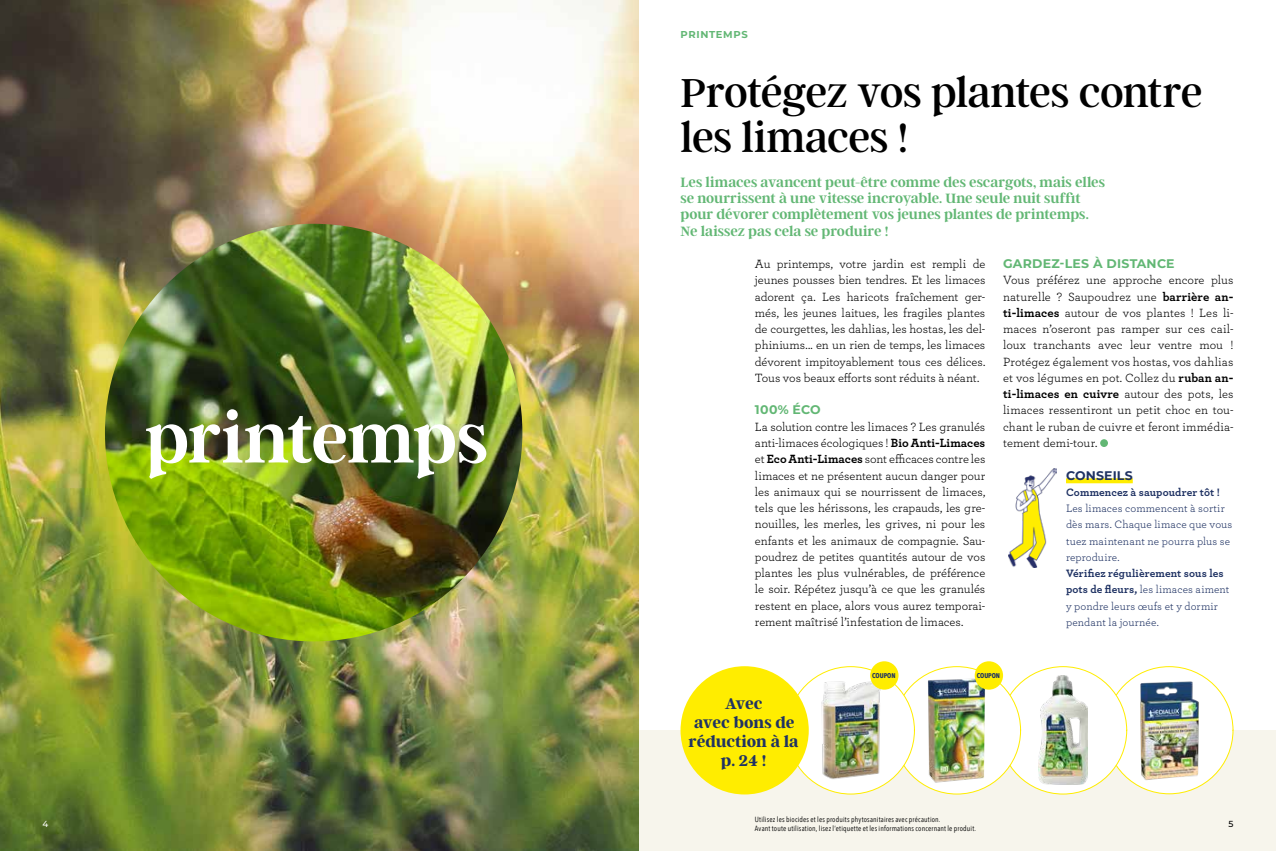
<style>
.page{position:relative;width:1276px;height:851px;background:#fff}
.page>*{position:absolute;margin:0;border:0;box-sizing:border-box;transform-origin:0 0}
.t1{font:600 75px "Argent CF";letter-spacing:-.02em;color:#fff}
.t2{font:45px/45px "Argent CF";letter-spacing:-.015em;color:#000}
.t3{font:700 17.12px/19.1px "Argent CF";letter-spacing:-.01em;color:#1f3263;text-align:center}
.t4{font:600 15px/16.2px "Argent CF";letter-spacing:-.005em;color:#62b774}
.t5{font:12.5px/16.2px "Archer";letter-spacing:-.005em;color:#000;text-align:justify}
.t6{font:700 12.5px "Montserrat";letter-spacing:.02em;color:#62b774}
.t7{font:700 12.5px "Montserrat";letter-spacing:.015em;color:#1f3263}
.t8{font:11.25px/16.2px "Archer";letter-spacing:.01em;color:#1f3263}
.t9{font:700 11.25px "Archer";letter-spacing:.01em;color:#1f3263}
.t10{font:700 10px "Montserrat";letter-spacing:.065em;color:#62b774}
.t11{font:500 8.75px "Montserrat";color:#fff}
.t12{font:500 8.75px "Montserrat";color:#000}
.t13{font:7.5px/9px "Avenir Next Condensed";letter-spacing:.025em;color:#000}
.t14{font:700 6.88px "Avenir Next Condensed";letter-spacing:-.01em;color:#1f3263}
.s1{font-weight:700}
</style>
<div class="page">
<div style="left:638px;top:730px;width:638px;height:120px;background:#f7f5ec"></div>
<img style="left:0;top:0;width:638px;height:850px">
<div style="left:1100px;top:439px;width:8px;height:8px;background:#62b774;border-radius:50%"></div>
<div style="left:1066px;top:478px;width:66px;height:5px;background:#ffed00"></div>
<img style="left:105px;top:224px;width:417px;height:417px;border-radius:209px">
<img style="left:915px;top:567px;width:318px;height:228px">
<img style="left:786px;top:661px;width:129px;height:134px">
<div style="left:680px;top:666px;width:129px;height:128px;background:#ffed00;border-radius:50%"></div>
<div style="left:870px;top:661px;width:28px;height:28px;background:#ffed00;border-radius:50%"></div>
<div style="left:974px;top:661px;width:29px;height:28px;background:#ffed00;border-radius:50%"></div>
<img style="left:1008px;top:468px;width:49px;height:99px">
<h1 class="t1" style="left:145px;top:398px;width:345px">printemps</h1>
<p class="t10" style="left:680px;top:27px;width:69px">PRINTEMPS</p>
<h2 class="t2" style="left:680px;top:71px;width:523px">Protégez vos plantes contre les limaces !</h2>
<p class="t4" style="left:680px;top:174px;width:426px">Les limaces avancent peut-être comme des escargots, mais elles se nourrissent à une vitesse incroyable. Une seule nuit suffit pour dévorer complètement vos jeunes plantes de printemps.<br>Ne laissez pas cela se produire !</p>
<p class="t5" style="left:755px;top:255px;width:232px">Au printemps, votre jardin est rempli de jeunes pousses bien tendres. Et les limaces adorent ça. Les haricots fraîchement ger&shy;més, les jeunes laitues, les fragiles plantes de courgettes, les dahlias, les hostas, les del&shy;phiniums... en un rien de temps, les limaces dévorent impitoyablement tous ces délices.<br>Tous vos beaux efforts sont réduits à néant.</p>
<p class="t6" style="left:755px;top:401px;width:67px">100% ÉCO</p>
<p class="t5" style="left:755px;top:418px;width:232px">La solution contre les limaces ? Les granulés anti-limaces écologiques ! <span class="s1">Bio Anti-Limaces </span>et <span class="s1">Eco Anti-Limaces</span> sont efficaces contre les limaces et ne présentent aucun danger pour les animaux qui se nourrissent de limaces, tels que les hérissons, les crapauds, les gre&shy;nouilles, les merles, les grives, ni pour les enfants et les animaux de compagnie. Sau&shy;poudrez de petites quantités autour de vos plantes les plus vulnérables, de préférence le soir. Répétez jusqu’à ce que les granulés restent en place, alors vous aurez temporai&shy;rement maîtrisé l’infestation de limaces.</p>
<p class="t6" style="left:1003px;top:254px;width:173px">GARDEZ-LES À DISTANCE</p>
<p class="t5" style="left:1003px;top:271px;width:232px">Vous préférez une approche encore plus naturelle ? Saupoudrez une <span class="s1">barrière an&shy;ti-limaces</span> autour de vos plantes ! Les li&shy;maces n’oseront pas ramper sur ces cail&shy;loux tranchants avec leur ventre mou !<br>Protégez également vos hostas, vos dahlias et vos légumes en pot. Collez du <span class="s1">ruban an&shy;ti-limaces en cuivre</span> autour des pots, les limaces ressentiront un petit choc en tou&shy;chant le ruban de cuivre et feront immédia&shy;tement demi-tour.</p>
<p class="t7" style="left:1066px;top:466px;width:68px">CONSEILS</p>
<p class="t9" style="left:1066px;top:483px;width:155px">Commencez à saupoudrer tôt !</p>
<p class="t8" style="left:1066px;top:499px;width:168px">Les limaces commencent à sortir dès mars. Chaque limace que vous tuez maintenant ne pourra plus se reproduire.</p>
<p class="t8" style="left:1066px;top:564px;width:165px"><span class="s1">Vérifiez régulièrement sous les pots de fleurs,</span> les limaces aiment y pondre leurs œufs et y dormir pendant la journée.</p>
<h3 class="t3" style="left:688px;top:693px;width:112px">Avec<br>avec bons de réduction à la p. 24 !</h3>
<p class="t14" style="left:872px;top:671px;width:25px">COUPON</p>
<p class="t14" style="left:977px;top:671px;width:25px">COUPON</p>
<p class="t13" style="left:755px;top:814px;width:223px">Utilisez les biocides et les produits phytosanitaires avec précaution.<br>Avant toute utilisation, lisez l’etiquette et les informations concernant le produit.</p>
<p class="t11" style="left:43px;top:817px;width:7px">4</p>
<p class="t12" style="left:1228px;top:817px;width:7px">5</p>
</div>
